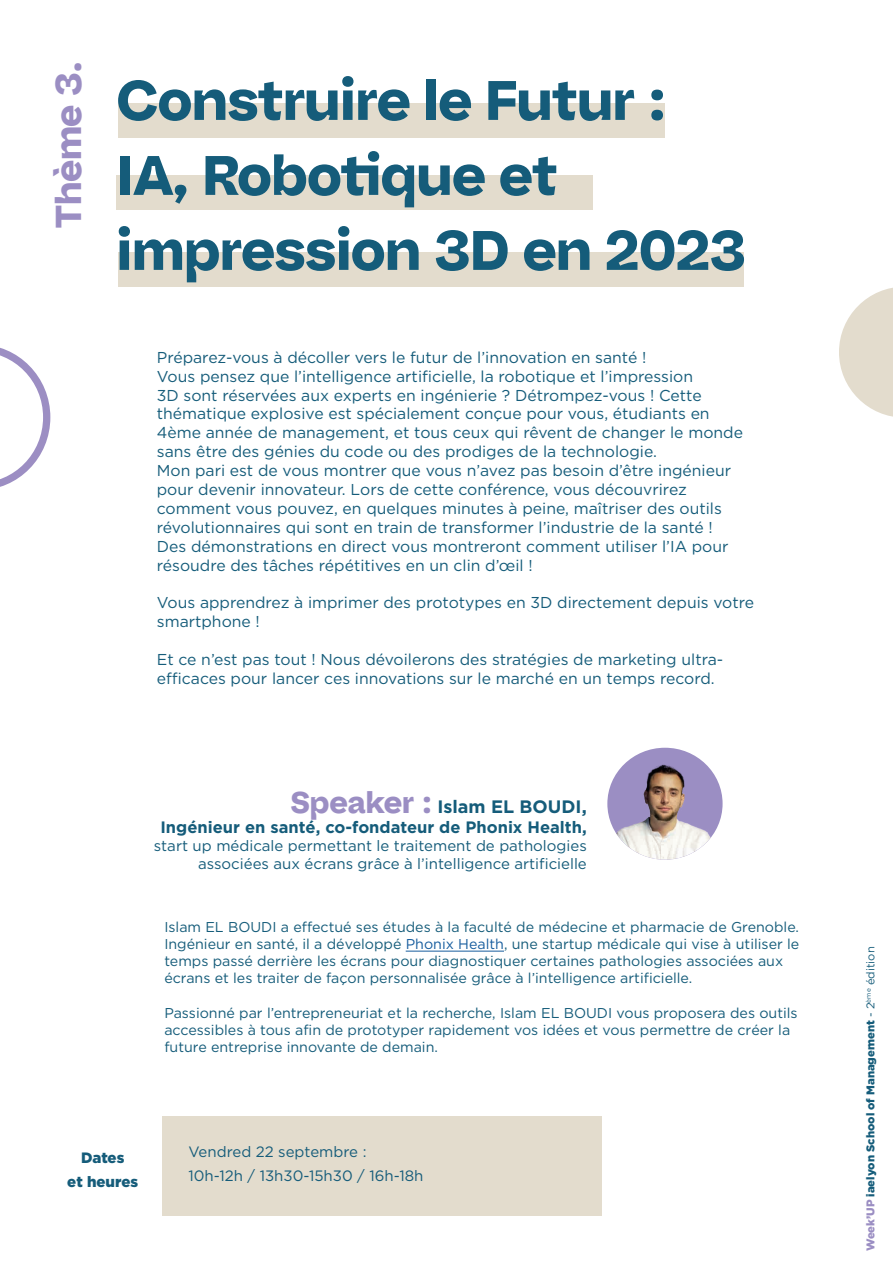
<style>
.page{position:relative;width:893px;height:1263px;background:#fff}
.page>*{position:absolute;margin:0;border:0;box-sizing:border-box;transform-origin:0 0}
.t1{font:700 55.5px/75px "Bauziet Norm Extra";letter-spacing:-.01em;color:#155c7a}
.t2{font:700 36px "Bauziet Norm Extra";letter-spacing:-.01em;color:#9b8ec3}
.t3{font:700 30px "Bauziet Norm Extra";color:#9b8ec3}
.t4{font:700 18px "Gotham";color:#155c7a}
.t5{font:700 16.5px "Gotham";color:#155c7a}
.t6{font:15.75px/18.9px "Gotham";color:#155c7a}
.t7{font:15px/18px "Gotham";color:#155c7a;text-align:right}
.t8{font:900 15px/24px "Gotham";color:#155c7a;text-align:center}
.t9{font:14.25px/17.1px "Gotham";color:#155c7a}
.t10{font:900 11.25px "Gotham";color:#155c7a}
.s1{color:#175d9e}
.s2{color:#9b8ec3}
.s3{font-weight:400}
</style>
<div class="page">
<div style="left:119px;top:103px;width:546px;height:34px;background:#e3dccd"></div>
<div style="left:116px;top:176px;width:477px;height:34px;background:#e3dccd"></div>
<div style="left:119px;top:253px;width:625px;height:34px;background:#e3dccd"></div>
<div style="left:162px;top:1116px;width:440px;height:100px;background:#e3dccd"></div>
<img style="left:607px;top:751px;width:116px;height:109px">
<hr style="left:406px;top:951px;width:98px;height:1px;background:#175d9e">
<svg style="left:0;top:348px;width:50px;height:139px"></svg>
<svg style="left:839px;top:287px;width:54px;height:130px"></svg>
<h2 class="t2" style="left:44px;top:227px;width:168px;rotate:-90deg">Thème 3.</h2>
<h1 class="t1" style="left:116px;top:61px;width:631px">Construire le Futur :<br>IA, Robotique et impression 3D en 2023</h1>
<p class="t6" style="left:157px;top:347px;width:588px">Préparez-vous à décoller vers le futur de l’innovation en santé !<br>Vous pensez que l’intelligence artificielle, la robotique et l’impression<br>3D sont réservées aux experts en ingénierie ? Détrompez-vous ! Cette thématique explosive est spécialement conçue pour vous, étudiants en 4ème année de management, et tous ceux qui rêvent de changer le monde sans être des génies du code ou des prodiges de la technologie.<br>Mon pari est de vous montrer que vous n’avez pas besoin d’être ingénieur pour devenir innovateur. Lors de cette conférence, vous découvrirez comment vous pouvez, en quelques minutes à peine, maîtriser des outils révolutionnaires qui sont en train de transformer l’industrie de la santé !<br>Des démonstrations en direct vous montreront comment utiliser l’IA pour résoudre des tâches répétitives en un clin d’œil !</p>
<p class="t6" style="left:157px;top:593px;width:599px">Vous apprendrez à imprimer des prototypes en 3D directement depuis votre smartphone !</p>
<p class="t6" style="left:157px;top:650px;width:568px">Et ce n’est pas tout ! Nous dévoilerons des stratégies de marketing ultra&shy;efficaces pour lancer ces innovations sur le marché en un temps record.</p>
<h3 class="t3" style="left:290px;top:783px;width:143px">Speaker :</h3>
<p class="t4" style="left:437px;top:796px;width:151px">Islam EL BOUDI,</p>
<p class="t5" style="left:160px;top:817px;width:428px">Ingénieur en santé, co-fondateur de Phonix Health,</p>
<p class="t7" style="left:154px;top:836px;width:434px">start up médicale permettant le traitement de pathologies associées aux écrans grâce à l’intelligence artificielle</p>
<p class="t9" style="left:164px;top:918px;width:636px">Islam EL BOUDI a effectué ses études à la faculté de médecine et pharmacie de Grenoble.<br>Ingénieur en santé, il a développé <span class="s1">Phonix Health</span>, une startup médicale qui vise à utiliser le temps passé derrière les écrans pour diagnostiquer certaines pathologies associées aux écrans et les traiter de façon personnalisée grâce à l’intelligence artificielle.</p>
<p class="t9" style="left:164px;top:1004px;width:635px">Passionné par l’entrepreneuriat et la recherche, Islam EL BOUDI vous proposera des outils accessibles à tous afin de prototyper rapidement vos idées et vous permettre de créer la future entreprise innovante de demain.</p>
<p class="t8" style="left:67px;top:1145px;width:72px">Dates<br>et heures</p>
<p class="t7" style="left:188px;top:1139px;width:236px;line-height:24px;text-align:left">Vendred 22 septembre :<br>10h-12h / 13h30-15h30 / 16h-18h</p>
<p class="t10" style="left:864px;top:1251px;width:306px;rotate:-90deg"><span class="s2">Week’UP</span> iaelyon School of Management <span class="s3">- 2</span><sup>ème</sup> <span class="s3">édition</span></p>
</div>
